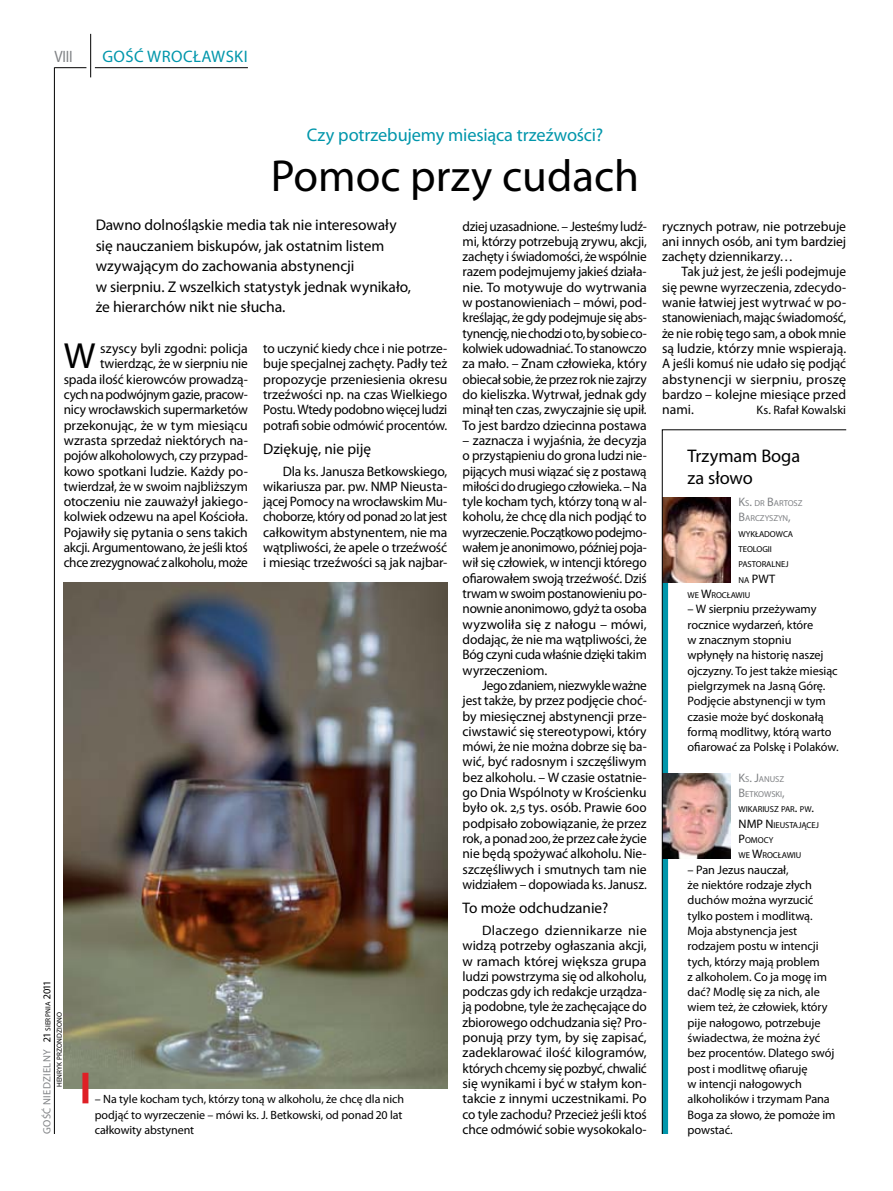
<style>
.page{position:relative;width:893px;height:1191px;background:#fff}
.page>*{position:absolute;margin:0;border:0;box-sizing:border-box;transform-origin:0 0}
.t1{font:45px "Myriad Pro";color:#000}
.t2{font:36.45px "Myriad Pro";color:#000}
.t3{font:18.3px "Myriad Pro";letter-spacing:-.01em;color:#0096ab}
.t4{font:18.3px/21.6px "Myriad Pro";letter-spacing:-.01em;color:#000}
.t5{font:16.65px "Myriad Pro";letter-spacing:.03em;color:#0096ab}
.t6{font:16.5px "Myriad Pro";color:#808285;scale:.9 1}
.t7{font:15.75px "Myriad Pro";letter-spacing:-.01em;color:#000}
.t8{font:15.45px/20.4px "Myriad Pro";letter-spacing:-.005em;color:#000}
.t9{font:15.3px "Myriad Pro";color:#000}
.t10{font:13.65px/15.3px "Myriad Pro";letter-spacing:-.01em;color:#000;text-align:justify}
.t11{font:12.3px/15.3px "Myriad Pro";letter-spacing:-.005em;color:#000}
.t12{font:12.3px "Myriad Pro";color:#000}
.t13{font:12px/15.3px "Myriad Pro";letter-spacing:-.005em;color:#000}
.t14{font:10.5px "Myriad Pro";letter-spacing:.03em;color:#808285}
.t15{font:8.55px/15.3px "Myriad Pro";letter-spacing:-.005em;color:#000}
.t16{font:8.55px/15.3px "Myriad Pro";letter-spacing:-.005em;color:#808285}
.t17{font:7.2px "Myriad Pro";letter-spacing:.02em;color:#000}
.s1{font-size:15.45px}
.s2{color:#000}
.s3{font-size:7.35px;color:#000}
.s4{font-size:12.3px;color:#808285}
.s5{color:#808285}
.s6{font-size:8.55px}
.s7{font-size:12.3px}
.s8{font-size:12.3px;color:#000}
</style>
<div class="page">
<hr style="left:54px;top:67px;width:1px;height:1067px;background:#000">
<hr style="left:90px;top:34px;width:1px;height:43px;background:#000">
<hr style="left:54px;top:67px;width:32px;height:1px;background:#000">
<hr style="left:95px;top:67px;width:153px;height:1px;background:#000">
<svg style="left:662px;top:429px;width:185px;height:705px"></svg>
<img style="left:64px;top:583px;width:383px;height:505px">
<div style="left:82px;top:1072px;width:6px;height:31px;background:#df1f26"></div>
<p class="t6" style="left:54px;top:46px;width:22px">VIII</p>
<p class="t5" style="left:102px;top:46px;width:109px">gość wrocławski</p>
<h3 class="t3" style="left:307px;top:123px;width:298px">Czy potrzebujemy miesiąca trzeźwości?</h3>
<h1 class="t1" style="left:271px;top:148px;width:370px">Pomoc przy cudach</h1>
<p class="t8" style="left:96px;top:215px;width:317px">Dawno dolnośląskie media tak nie interesowały się nauczaniem biskupów, jak ostatnim listem wzywającym do zachowania abstynencji<br>w sierpniu. Z wszelkich statystyk jednak wynikało,</p>
<p class="t7" style="left:96px;top:297px;width:191px"><span class="s1">że</span> hierarchów nikt nie słucha.</p>
<p class="t10" style="left:64px;top:340px;width:186px;text-align:right">szyscy byli zgodni: policja twierdząc, że w sierpniu nie spada ilość kierowców prowadzą&shy;cych na podwójnym gazie, pracow&shy;nicy wrocławskich supermarketów przekonując, że w tym miesiącu wzrasta sprzedaż niektórych na&shy;pojów alkoholowych, czy przypad&shy;kowo spotkani ludzie. Każdy po&shy;twierdzał, że w swoim najbliższym otoczeniu nie zauważył jakiego&shy;kolwiek odzewu na apel Kościoła.<br>Pojawiły się pytania o sens takich akcji. Argumentowano, że jeśli ktoś chce zrezygnować z alkoholu, może</p>
<p class="t10" style="left:263px;top:340px;width:186px">to uczynić kiedy chce i nie potrze&shy;buje specjalnej zachęty. Padły też propozycje przeniesienia okresu trzeźwości np. na czas Wielkiego Postu. Wtedy podobno więcej ludzi potrafi sobie odmówić procentów.</p>
<h2 class="t2" style="left:64px;top:334px;width:33px">W</h2>
<p class="t9" style="left:263px;top:439px;width:110px">Dziękuję, nie piję</p>
<p class="t10" style="left:263px;top:463px;width:186px;text-indent:20px">Dla ks. Janusza Betkowskiego, wikariusza par. pw. NMP Nieusta&shy;jącej Pomocy na wrocławskim Mu&shy;choborze, który od ponad 20 lat jest całkowitym abstynentem, nie ma wątpliwości, że apele o trzeźwość i miesiąc trzeźwości są jak najbar-</p>
<p class="t14" style="left:41px;top:1133px;width:153px;rotate:-90deg">Gość Niedzielny <span class="s2">21</span> <span class="s3">SIERPNIA</span> <span class="s2">2011</span></p>
<p class="t17" style="left:55px;top:1087px;width:76px;rotate:-90deg">henryk przondziono</p>
<p class="t13" style="left:95px;top:1091px;width:311px">– Na tyle kocham tych, którzy toną w alkoholu, że chcę dla nich podjąć to wyrzeczenie – mówi ks. J. Betkowski, od ponad 20 lat całkowity abstynent</p>
<p class="t10" style="left:463px;top:218px;width:186px">dziej uzasadnione. – Jesteśmy ludź&shy;mi, którzy potrzebują zrywu, akcji, zachęty i świadomości, że wspólnie razem podejmujemy jakieś działa&shy;nie. To motywuje do wytrwania w postanowieniach – mówi, pod&shy;kreślając, że gdy podejmuje się abs&shy;tynencję, nie chodzi o to, by sobie co&shy;kolwiek udowadniać. To stanowczo za mało. – Znam człowieka, który obiecał sobie, że przez rok nie zajrzy do kieliszka. Wytrwał, jednak gdy minął ten czas, zwyczajnie się upił.<br>To jest bardzo dziecinna postawa</p>
<p class="t10" style="left:463px;top:432px;width:186px">– zaznacza i wyjaśnia, że decyzja o przystąpieniu do grona ludzi nie&shy;pijących musi wiązać się z postawą miłości do drugiego człowieka. – Na tyle kocham tych, którzy toną w al&shy;koholu, że chcę dla nich podjąć to wyrzeczenie. Początkowo podejmo&shy;wałem je anonimowo, później poja&shy;wił się człowiek, w intencji którego ofiarowałem swoją trzeźwość. Dziś trwam w swoim postanowieniu po&shy;nownie anonimowo, gdyż ta osoba wyzwoliła się z nałogu – mówi, dodając, że nie ma wątpliwości, że Bóg czyni cuda właśnie dzięki takim wyrzeczeniom.</p>
<p class="t10" style="left:463px;top:677px;width:186px;text-indent:20px">Jego zdaniem, niezwykle ważne jest także, by przez podjęcie choć&shy;by miesięcznej abstynencji prze&shy;ciwstawić się stereotypowi, który mówi, że nie można dobrze się ba&shy;wić, być radosnym i szczęśliwym bez alkoholu. – W czasie ostatnie&shy;go Dnia Wspólnoty w Krościenku było ok. 2,5 tys. osób. Prawie 600 podpisało zobowiązanie, że przez rok, a ponad 200, że przez całe życie nie będą spożywać alkoholu. Nie&shy;szczęśliwych i smutnych tam nie widziałem – dopowiada ks. Janusz.</p>
<p class="t9" style="left:463px;top:898px;width:147px">To może odchudzanie?</p>
<p class="t10" style="left:463px;top:922px;width:186px;text-indent:20px">Dlaczego dziennikarze nie widzą potrzeby ogłaszania akcji, w ramach której większa grupa ludzi powstrzyma się od alkoholu, podczas gdy ich redakcje urządza&shy;ją podobne, tyle że zachęcające do zbiorowego odchudzania się? Pro&shy;ponują przy tym, by się zapisać, zadeklarować ilość kilogramów, których chcemy się pozbyć, chwalić się wynikami i być w stałym kon&shy;takcie z innymi uczestnikami. Po co tyle zachodu? Przecież jeśli ktoś chce odmówić sobie wysokokalo-</p>
<p class="t10" style="left:662px;top:218px;width:186px">rycznych potraw, nie potrzebuje ani innych osób, ani tym bardziej zachęty dziennikarzy…</p>
<p class="t10" style="left:662px;top:264px;width:186px;text-indent:20px">Tak już jest, że jeśli podejmuje się pewne wyrzeczenia, zdecydo&shy;wanie łatwiej jest wytrwać w po&shy;stanowieniach, mając świadomość, że nie robię tego sam, a obok mnie są ludzie, którzy mnie wspierają.<br>A jeśli komuś nie udało się podjąć abstynencji w sierpniu, proszę bardzo – kolejne miesiące przed nami.</p>
<p class="t11" style="left:756px;top:402px;width:91px">Ks. Rafał Kowalski</p>
<h3 class="t4" style="left:688px;top:445px;width:114px">Trzymam Boga za słowo</h3>
<p class="t15" style="left:739px;top:495px;width:65px"><span class="s4">K</span><span class="s5">S</span><span class="s4">.</span> <span class="s5">DR</span> <span class="s4">B</span><span class="s5">ARTOSZ<br></span><span class="s4">B</span><span class="s5">ARCZYSZYN</span><span class="s4">,<br></span>WYKŁADOWCA<br>TEOLOGII<br>PASTORALNEJ</p>
<p class="t12" style="left:739px;top:571px;width:38px"><span class="s6">NA</span> PWT</p>
<p class="t15" style="left:688px;top:587px;width:64px">WE <span class="s7">W</span>ROCŁAWIU</p>
<p class="t11" style="left:688px;top:601px;width:152px">– W sierpniu przeżywamy rocznice wydarzeń, które<br>w znacznym stopniu wpłynęły na historię naszej ojczyzny. To jest także miesiąc pielgrzymek na Jasną Górę.<br>Podjęcie abstynencji w tym czasie może być doskonałą formą modlitwy, którą warto ofiarować za Polskę i Polaków.</p>
<p class="t16" style="left:739px;top:771px;width:77px"><span class="s7">K</span>S<span class="s7">. J</span>ANUSZ<br><span class="s7">B</span> ETKOWSKI<span class="s7">,<br></span><span class="s2">WIKARIUSZ PAR</span><span class="s8">.</span> <span class="s2">PW</span><span class="s8">.</span></p>
<p class="t12" style="left:739px;top:816px;width:9px">NMP</p>
<p class="t15" style="left:739px;top:817px;width:82px;text-indent:27px"><span class="s7">N</span> IEUSTAJĄCEJ<br><span class="s7">P</span>OMOCY<br>WE <span class="s7">W</span>ROCŁAWIU</p>
<p class="t11" style="left:688px;top:861px;width:149px">– Pan Jezus nauczał,<br>że niektóre rodzaje złych duchów można wyrzucić tylko postem i modlitwą.<br>Moja abstynencja jest rodzajem postu w intencji tych, którzy mają problem<br>z alkoholem. Co ja mogę im dać? Modlę się za nich, ale wiem też, że człowiek, który pije nałogowo, potrzebuje świadectwa, że można żyć bez procentów. Dlatego swój post i modlitwę ofiaruję<br>w intencji nałogowych alkoholików i trzymam Pana<br>Boga za słowo, że pomoże im powstać.</p>
</div>
